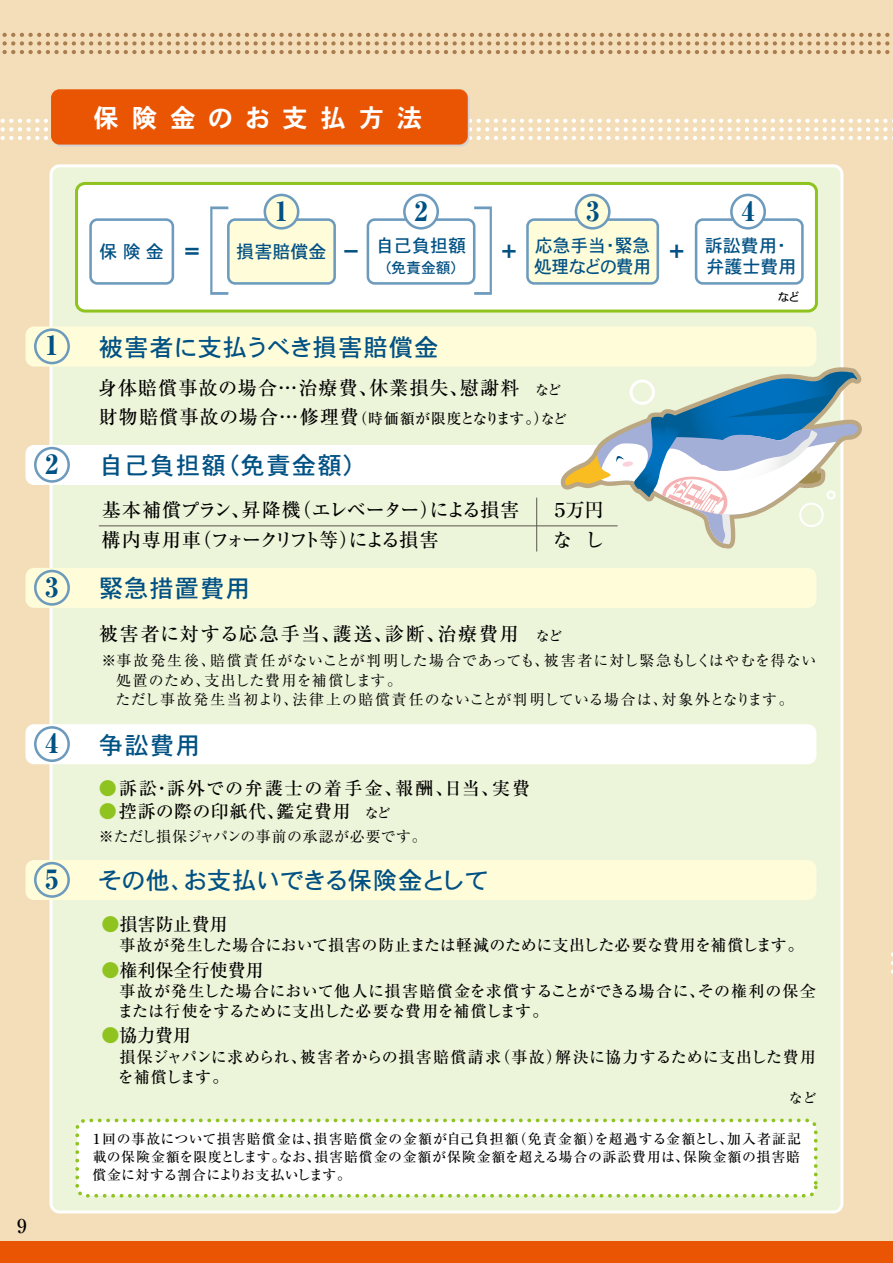
<style>
.page{position:relative;width:893px;height:1263px;background:#f4deb9}
.page>*{position:absolute;margin:0;border:0;box-sizing:border-box;transform-origin:0 0}
.t1{font:800 26.55px "Ryumin Pr 6 N";color:#005184}
.t2{font:25.5px "DFHS Gothic Std W7";letter-spacing:.5em;color:#fff}
.t3{font:24.45px "DFHS Gothic Std W5";letter-spacing:.04em;color:#005184}
.t4{font:24.45px "DFHS Gothic Std W5";letter-spacing:-.035em;color:#005184}
.t5{font:800 23.85px "Ryumin Pr 6 N";color:#005184}
.t6{font:500 19.2px/29.7px "Ryumin Pr 6 N";letter-spacing:-.07em;color:#000}
.t7{font:500 19.2px/29.7px "Ryumin Pr 6 N";letter-spacing:.045em;color:#000}
.t8{font:500 19.2px "Ryumin Pr 6 N";letter-spacing:.09em;color:#000}
.t9{font:500 18px "Ryumin Pr 6 N";letter-spacing:.115em;color:#000}
.t10{font:18px/20.2px "DFHS Gothic Std W5";color:#005184}
.t11{font:500 18px "Ryumin Pr 6 N";letter-spacing:.01em;color:#000}
.t12{font:500 18px "Ryumin Pr 6 N";letter-spacing:.035em;color:#000}
.t13{font:18px/20.2px "DFHS Gothic Std W5";letter-spacing:-.03em;color:#005184}
.t14{font:500 15.9px/20.2px "Ryumin Pr 6 N";letter-spacing:.02em;color:#000}
.t15{font:14.85px/19.6px "Ryumin Pr 6 N";letter-spacing:.035em;color:#000}
.t16{font:500 14.85px "Ryumin Pr 6 N";letter-spacing:-.01em;color:#000}
.t17{font:14.85px "DFHS Gothic Std W5";color:#005184}
.t18{font:500 13.8px/18.1px "Ryumin Pr 6 N";letter-spacing:.045em;color:#000;text-align:justify}
.t19{font:11.7px "DFHS Gothic Std W5";color:#000}
.s1{font-family:"Ryumin Pr 6 N";font-weight:800;font-size:23.85px}
.s2{font-size:13.8px}
.s3{font-size:19.2px}
.s4{color:#8fc31f}
</style>
<div class="page">
<div style="left:0;top:1242px;width:893px;height:21px;background:#ea5504"></div>
<svg style="left:2px;top:33px;width:888px;height:21px"></svg>
<div style="left:51px;top:166px;width:791px;height:1046px;background:#ecf4d9;border-radius:9px"></div>
<svg style="left:0;top:119px;width:893px;height:21px"></svg>
<svg style="left:892px;top:952px;width:1px;height:22px"></svg>
<div style="left:53px;top:91px;width:416px;height:55px;background:#d3d3d4;border-radius:9px"></div>
<div style="left:51px;top:89px;width:417px;height:56px;background:#ea5504;border-radius:9px"></div>
<hr style="left:99px;top:525px;width:519px;height:1px;background:#59564c">
<hr style="left:536px;top:498px;width:1px;height:53px;background:#59564c">
<div style="left:77px;top:183px;width:739px;height:128px;background:#fff;border-radius:8px"></div>
<div style="left:75px;top:182px;width:743px;height:131px;border:3px solid #8fc31f;border-radius:8px"></div>
<div style="left:89px;top:218px;width:85px;height:67px;border:3px solid #6d9bbe;border-radius:7px"></div>
<svg style="left:210px;top:206px;width:18px;height:89px"></svg>
<svg style="left:474px;top:206px;width:18px;height:89px"></svg>
<div style="left:228px;top:220px;width:107px;height:63px;background:#fffcd9;border-radius:7px"></div>
<div style="left:227px;top:218px;width:109px;height:67px;border:3px solid #6d9bbe;border-radius:7px"></div>
<div style="left:265px;top:195px;width:33px;height:33px;background:#fffcd9;border-radius:50%"></div>
<div style="left:264px;top:194px;width:35px;height:36px;border:3px solid #6d9bbe;border-radius:50%"></div>
<div style="left:367px;top:218px;width:108px;height:67px;border:3px solid #6d9bbe;border-radius:7px"></div>
<div style="left:404px;top:195px;width:34px;height:33px;background:#fff;border-radius:50%"></div>
<div style="left:403px;top:194px;width:36px;height:36px;border:3px solid #6d9bbe;border-radius:50%"></div>
<div style="left:527px;top:220px;width:131px;height:63px;background:#fffcd9;border-radius:7px"></div>
<div style="left:526px;top:218px;width:133px;height:67px;border:3px solid #6d9bbe;border-radius:7px"></div>
<div style="left:576px;top:195px;width:33px;height:33px;background:#fffcd9;border-radius:50%"></div>
<div style="left:575px;top:194px;width:36px;height:36px;border:3px solid #6d9bbe;border-radius:50%"></div>
<div style="left:695px;top:218px;width:109px;height:67px;border:3px solid #6d9bbe;border-radius:7px"></div>
<div style="left:731px;top:195px;width:34px;height:33px;background:#fff;border-radius:50%"></div>
<div style="left:730px;top:194px;width:36px;height:36px;border:3px solid #6d9bbe;border-radius:50%"></div>
<div style="left:26px;top:327px;width:790px;height:40px;background:#fffcd9;border-radius:9px"></div>
<div style="left:34px;top:328px;width:36px;height:36px;border:3px solid #6d9bbe;border-radius:50%"></div>
<div style="left:26px;top:568px;width:790px;height:40px;background:#fffcd9;border-radius:9px"></div>
<div style="left:34px;top:570px;width:36px;height:36px;border:3px solid #6d9bbe;border-radius:50%"></div>
<div style="left:26px;top:445px;width:790px;height:40px;background:#fff;border-radius:9px"></div>
<div style="left:34px;top:447px;width:36px;height:36px;border:3px solid #6d9bbe;border-radius:50%"></div>
<div style="left:26px;top:724px;width:790px;height:40px;background:#fff;border-radius:9px"></div>
<div style="left:34px;top:726px;width:36px;height:36px;border:3px solid #6d9bbe;border-radius:50%"></div>
<div style="left:77px;top:1120px;width:739px;height:76px;background:#fff;border-radius:9px"></div>
<div style="left:75px;top:1118px;width:743px;height:79px;border:4px dashed #8fc31f;border-radius:9px"></div>
<div style="left:26px;top:860px;width:790px;height:40px;background:#fffcd9;border-radius:9px"></div>
<div style="left:34px;top:862px;width:36px;height:36px;border:3px solid #6d9bbe;border-radius:50%"></div>
<svg style="left:556px;top:366px;width:306px;height:341px"></svg>
<svg style="left:565px;top:372px;width:296px;height:173px"></svg>
<h2 class="t2" style="left:94px;top:104px;width:331px">保険金のお支払方法</h2>
<p class="t7" style="left:17px;top:1210px;width:11px">9</p>
<h1 class="t1" style="left:275px;top:190px;width:15px">1</h1>
<h1 class="t1" style="left:414px;top:190px;width:15px">2</h1>
<h1 class="t1" style="left:586px;top:190px;width:15px">3</h1>
<p class="t13" style="left:534px;top:235px;width:118px">応急手当・緊急処理などの費用</p>
<p class="t10" style="left:376px;top:235px;width:92px">自己負担額</p>
<p class="t17" style="left:377px;top:259px;width:90px">（免責金額）</p>
<p class="t10" style="left:99px;top:241px;width:106px">保険金 <span class="s1">＝</span></p>
<p class="t10" style="left:236px;top:241px;width:128px">損害賠償金 <span class="s1">－</span></p>
<h3 class="t5" style="left:497px;top:232px;width:25px">＋</h3>
<h3 class="t5" style="left:665px;top:232px;width:25px">＋</h3>
<h1 class="t1" style="left:45px;top:325px;width:15px">1</h1>
<h3 class="t3" style="left:99px;top:334px;width:342px">被害者に支払うべき損害賠償金</h3>
<p class="t7" style="left:98px;top:372px;width:464px">身体賠償事故の場合…治療費、休業損失、慰謝料 <span class="s2">など</span></p>
<p class="t16" style="left:99px;top:407px;width:469px"><span class="s3">財物賠償事故の場合…修理費</span>（時価額が限度となります。）<span class="s2">など</span></p>
<h1 class="t1" style="left:45px;top:443px;width:15px">2</h1>
<h3 class="t3" style="left:99px;top:452px;width:270px">自己負担額（免責金額）</h3>
<p class="t6" style="left:102px;top:494px;width:419px">基本補償プラン、昇降機（エレベーター）による損害構内専用車（フォークリフト等）による損害</p>
<p class="t7" style="left:550px;top:494px;width:55px">５万円な し</p>
<h1 class="t1" style="left:45px;top:566px;width:15px">3</h1>
<h3 class="t3" style="left:99px;top:575px;width:153px">緊急措置費用</h3>
<p class="t8" style="left:99px;top:618px;width:465px">被害者に対する応急手当、護送、診断、治療費用 <span class="s2">など</span></p>
<h1 class="t1" style="left:741px;top:190px;width:15px">4</h1>
<p class="t10" style="left:705px;top:235px;width:93px">訴訟費用・弁護士費用</p>
<p class="t19" style="left:778px;top:290px;width:24px">など</p>
<p class="t15" style="left:116px;top:650px;width:702px;text-indent:-14px">※事故発生後、賠償責任がないことが判明した場合であっても、被害者に対し緊急もしくはやむを得ない処置のため、支出した費用を補償します。<br>ただし事故発生当初より、法律上の賠償責任のないことが判明している場合は、対象外となります。</p>
<h1 class="t1" style="left:45px;top:722px;width:15px">4</h1>
<h3 class="t3" style="left:99px;top:731px;width:103px">争訟費用</h3>
<p class="t9" style="left:99px;top:774px;width:473px"><span class="s4">●</span>訴訟・訴外での弁護士の着手金、報酬、日当、実費　　</p>
<p class="t12" style="left:99px;top:797px;width:293px"><span class="s4">●</span>控訴の際の印紙代、鑑定費用<span class="s2">　など</span></p>
<p class="t15" style="left:99px;top:825px;width:330px">※ただし損保ジャパンの事前の承認が必要です。</p>
<h1 class="t1" style="left:45px;top:858px;width:15px">5</h1>
<h3 class="t4" style="left:98px;top:867px;width:392px">その他、お支払いできる保険金として</h3>
<p class="t11" style="left:101px;top:910px;width:128px"><span class="s4">●</span>損害防止費用</p>
<p class="t14" style="left:119px;top:934px;width:686px">事故が発生した場合において損害の防止または軽減のために支出した必要な費用を補償します。</p>
<p class="t11" style="left:101px;top:956px;width:164px"><span class="s4">●</span>権利保全行使費用</p>
<p class="t14" style="left:118px;top:980px;width:700px">事故が発生した場合において他人に損害賠償金を求償することができる場合に、その権利の保全または行使をするために支出した必要な費用を補償します。</p>
<p class="t11" style="left:101px;top:1021px;width:91px"><span class="s4">●</span>協力費用</p>
<p class="t14" style="left:118px;top:1046px;width:699px">損保ジャパンに求められ、被害者からの損害賠償請求（事故）解決に協力するために支出した費用を補償します。</p>
<p class="t18" style="left:789px;top:1088px;width:29px">など</p>
<p class="t18" style="left:90px;top:1129px;width:713px">１回の事故について損害賠償金は、損害賠償金の金額が自己負担額（免責金額）を超過する金額とし、加入者証記載の保険金額を限度とします。なお、損害賠償金の金額が保険金額を超える場合の訴訟費用は、保険金額の損害賠償金に対する割合によりお支払いします。</p>
</div>
